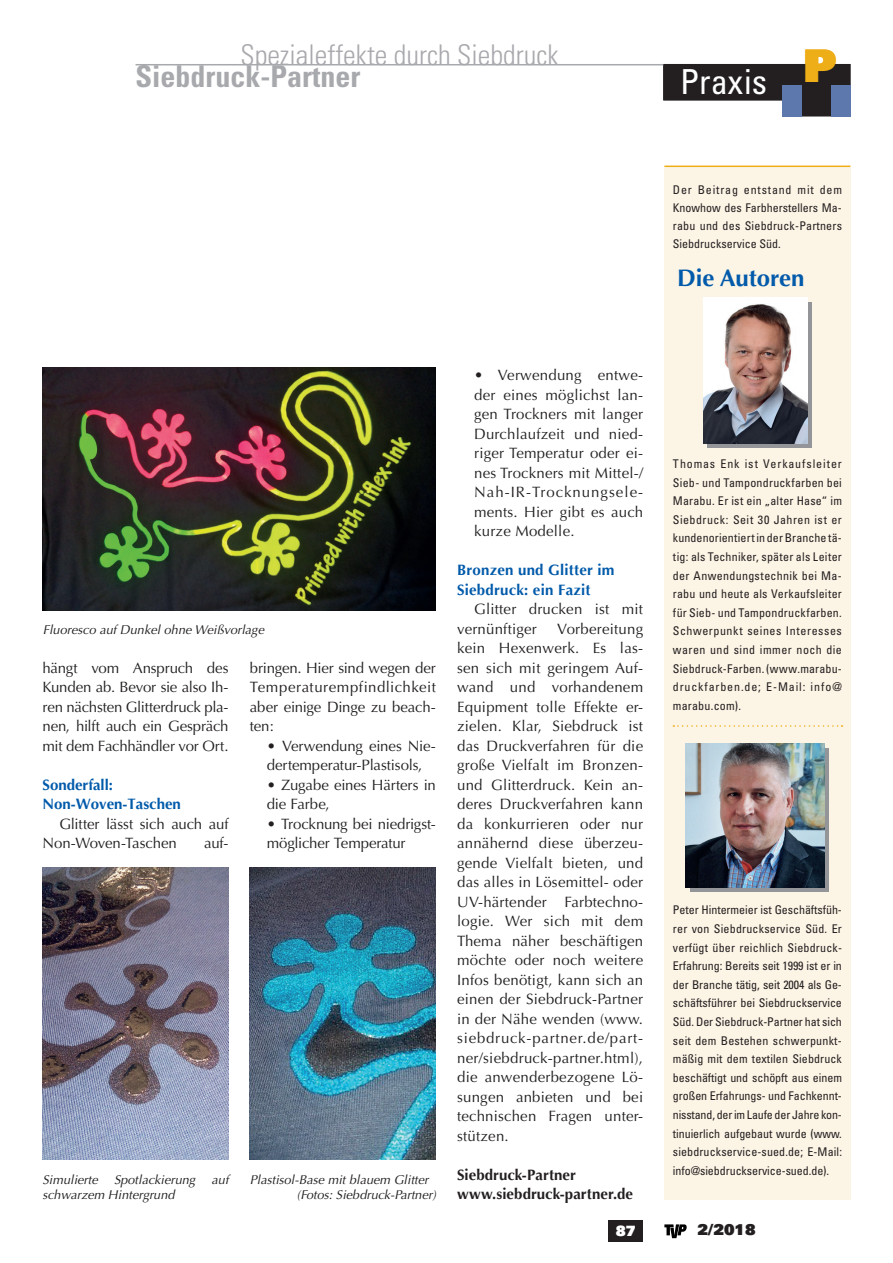
<style>
.page{position:relative;width:893px;height:1263px;background:#fff}
.page>*{position:absolute;margin:0;border:0;box-sizing:border-box;transform-origin:0 0}
.t1{font:condensed 34.5px "Univers LT Std";color:#fff}
.t2{font:700 condensed 30px "Univers LT Std";color:#a8a9ad}
.t3{font:300 condensed 28.5px "Univers";color:#a8a9ad}
.t4{font:700 24px "Optima CE";color:#015aaa}
.t5{font:15px/19.5px "Optima";letter-spacing:-.005em;color:#231f20;text-align:justify}
.t6{font:700 15px/19.5px "Optima";letter-spacing:.015em;color:#015aaa}
.t7{font:700 15px/19.5px "Optima";letter-spacing:.005em;color:#231f20}
.t8{font:15px/19.5px "Optima";letter-spacing:.015em;color:#231f20}
.t9{font:15px "Univers LT Std X Black";color:#231f20}
.t10{font:14.25px "Univers LT Std X Black";color:#fff}
.t11{font:italic 12.75px/15.3px "Optima CE";color:#231f20}
.t12{font:condensed 12px/18.6px "Univers LT Std";letter-spacing:.01em;color:#231f20;text-align:justify}
</style>
<div class="page">
<svg style="left:664px;top:1224px;width:23px;height:14px"></svg>
<div style="left:608px;top:1220px;width:35px;height:22px;background:#231f20"></div>
<svg style="left:663px;top:64px;width:187px;height:52px"></svg>
<div style="left:831px;top:85px;width:19px;height:31px;background:#5c78ac"></div>
<div style="left:782px;top:85px;width:20px;height:31px;background:#5c78ac"></div>
<img style="left:43px;top:368px;width:393px;height:242px">
<img style="left:43px;top:868px;width:186px;height:291px">
<img style="left:250px;top:868px;width:186px;height:291px">
<div style="left:664px;top:167px;width:186px;height:1032px;background:#fcf4e5"></div>
<hr style="left:664px;top:166px;width:186px;height:1px;background:#eeae17">
<hr style="left:136px;top:64px;width:527px;height:1px;background:#a8a9ad">
<div style="left:708px;top:302px;width:104px;height:145px;background:linear-gradient(to right,#939598,#939598)"></div>
<img style="left:703px;top:297px;width:104px;height:146px">
<div style="left:690px;top:748px;width:139px;height:144px;background:#939598"></div>
<img style="left:686px;top:744px;width:139px;height:143px">
<svg style="left:673px;top:725px;width:169px;height:2px"></svg>
<h3 class="t3" style="left:240px;top:38px;width:320px">Spezialeffekte durch Siebdruck</h3>
<h2 class="t2" style="left:136px;top:57px;width:227px">Siebdruck-Partner</h2>
<h1 class="t1" style="left:680px;top:60px;width:158px">Praxis <sup>P</sup></h1>
<p class="t12" style="left:673px;top:180px;width:171px;line-height:18.1px">Der Beitrag entstand mit dem Knowhow des Farbherstellers Ma&shy;rabu und des Siebdruck-Partners Siebdruckservice Süd.</p>
<h3 class="t4" style="left:677px;top:263px;width:129px">Die Autoren</h3>
<p class="t11" style="left:43px;top:622px;width:223px">Fluoresco auf Dunkel ohne Weißvorlage</p>
<p class="t5" style="left:43px;top:658px;width:188px">hängt vom Anspruch des Kunden ab. Bevor sie also Ih&shy;ren nächsten Glitterdruck pla&shy;nen, hilft auch ein Gespräch mit dem Fachhändler vor Ort.</p>
<p class="t6" style="left:43px;top:775px;width:140px">Sonderfall:<br>Non-Woven-Taschen</p>
<p class="t5" style="left:43px;top:814px;width:188px;text-indent:17px">Glitter lässt sich auch auf<br>Non-Woven-Taschen</p>
<p class="t5" style="left:204px;top:833px;width:26px">auf-</p>
<p class="t5" style="left:250px;top:658px;width:188px">bringen. Hier sind wegen der Temperaturempfindlichkeit aber einige Dinge zu beach&shy;ten:</p>
<p class="t5" style="left:267px;top:736px;width:171px">• Verwendung eines Nie&shy;dertemperatur-Plastisols,</p>
<p class="t5" style="left:267px;top:775px;width:171px">• Zugabe eines Härters in die Farbe,</p>
<p class="t5" style="left:267px;top:814px;width:171px">• Trocknung bei niedrigst&shy;möglicher Temperatur</p>
<p class="t11" style="left:43px;top:1172px;width:57px">Simulierte</p>
<p class="t11" style="left:114px;top:1172px;width:83px">Spotlackierung</p>
<p class="t11" style="left:212px;top:1172px;width:19px">auf</p>
<p class="t11" style="left:43px;top:1187px;width:134px">schwarzem Hintergrund</p>
<p class="t11" style="left:297px;top:1172px;width:141px;text-indent:-47px">Plastisol-Base mit blauem Glitter (Fotos: Siebdruck-Partner)</p>
<p class="t5" style="left:474px;top:365px;width:171px">• Verwendung entwe&shy;der eines möglichst lan&shy;gen Trockners mit langer Durchlaufzeit und nied&shy;riger Temperatur oder ei&shy;nes Trockners mit Mittel-/ Nah-IR-Trocknungsele&shy;ments. Hier gibt es auch kurze Modelle.</p>
<p class="t6" style="left:457px;top:561px;width:159px">Bronzen und Glitter im<br>Siebdruck: ein Fazit</p>
<p class="t8" style="left:457px;top:599px;width:188px;text-indent:17px">Glitter drucken ist mit vernünftiger</p>
<p class="t5" style="left:457px;top:619px;width:188px;text-indent:100px">Vorbereitung kein Hexenwerk. Es las&shy;sen sich mit geringem Auf&shy;wand und vorhandenem Equipment tolle Effekte er&shy;zielen. Klar, Siebdruck ist das Druckverfahren für die große Vielfalt im Bronzen&shy;und Glitterdruck. Kein an&shy;deres Druckverfahren kann da konkurrieren oder nur annähernd diese überzeu&shy;gende Vielfalt bieten, und das alles in Lösemittel- oder UV-härtender Farbtechno&shy;logie. Wer sich mit dem Thema näher beschäftigen möchte oder noch weitere Infos benötigt, kann sich an einen der Siebdruck-Partner in der Nähe wenden (www. siebdruck-partner.de/part&shy;ner/siebdruck-partner.html), die anwenderbezogene Lö&shy;sungen anbieten und bei technischen Fragen unter&shy;stützen.</p>
<p class="t7" style="left:457px;top:1165px;width:177px">Siebdruck-Partner www.siebdruck-partner.de</p>
<p class="t12" style="left:673px;top:454px;width:171px">Thomas Enk ist Verkaufsleiter Sieb- und Tampondruckfarben bei Marabu. Er ist ein „alter Hase“ im Siebdruck: Seit 30 Jahren ist er kundenorientiert in der Branche tä&shy;tig: als Techniker, später als Leiter der Anwendungstechnik bei Ma&shy;rabu und heute als Verkaufsleiter für Sieb- und Tampondruckfarben.<br>Schwerpunkt seines Interesses waren und sind immer noch die Siebdruck-Farben. (www.marabu&shy;druckfarben.de; E-Mail: info@ marabu.com).</p>
<p class="t12" style="left:673px;top:901px;width:171px">Peter Hintermeier ist Geschäftsfüh&shy;rer von Siebdruckservice Süd. Er verfügt über reichlich Siebdruck-Erfahrung: Bereits seit 1999 ist er in der Branche tätig, seit 2004 als Ge&shy;schäftsführer bei Siebdruckservice Süd. Der Siebdruck-Partner hat sich seit dem Bestehen schwerpunkt&shy;mäßig mit dem textilen Siebdruck beschäftigt und schöpft aus einem großen Erfahrungs- und Fachkennt&shy;nisstand, der im Laufe der Jahre kon&shy;tinuierlich aufgebaut wurde (www. siebdruckservice-sued.de; E-Mail: info@siebdruckservice-sued.de).</p>
<p class="t10" style="left:616px;top:1222px;width:22px">87</p>
<p class="t9" style="left:697px;top:1220px;width:60px">2/2018</p>
</div>
